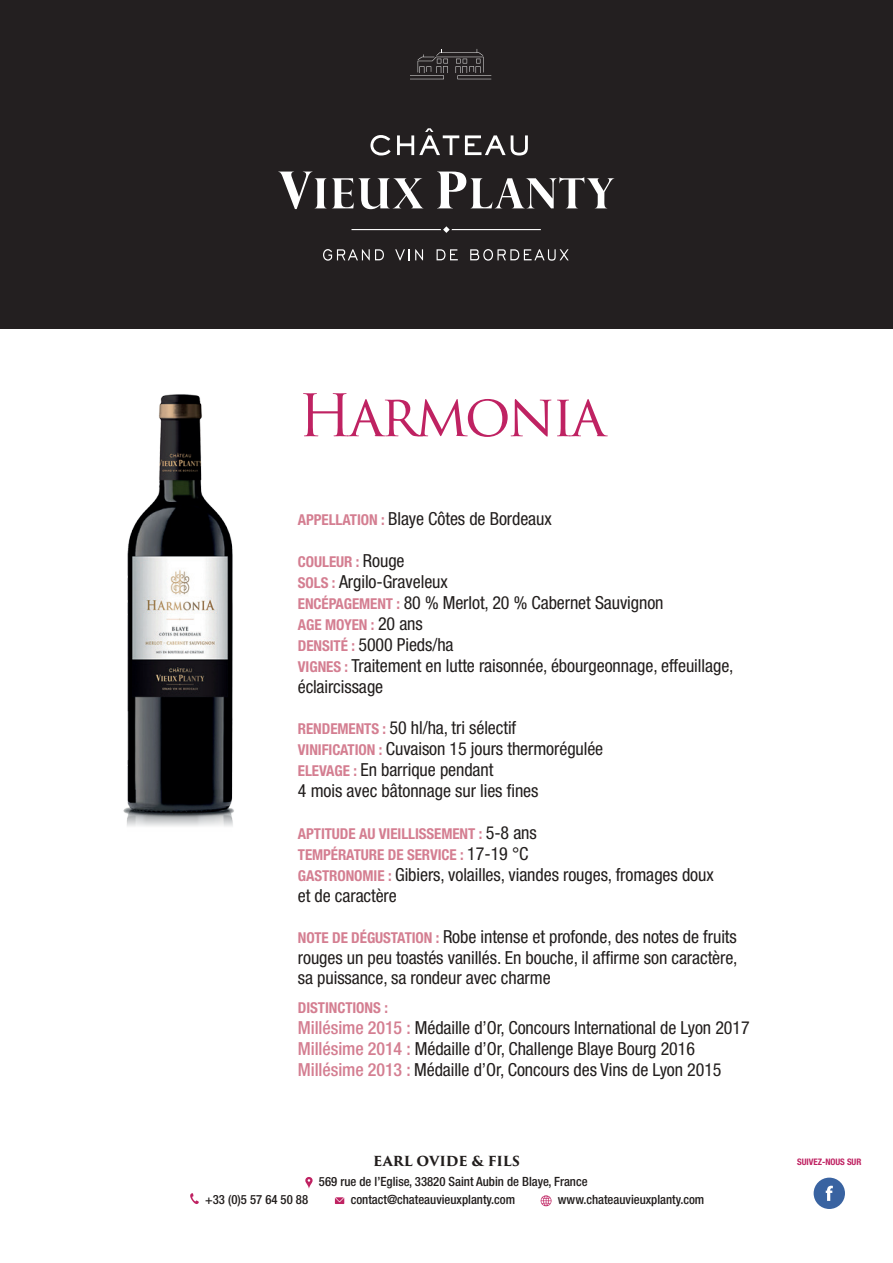
<style>
.page{position:relative;width:893px;height:1263px;background:#fff}
.page>*{position:absolute;margin:0;border:0;box-sizing:border-box;transform-origin:0 0}
.t1{font:57px "Trajan Pro 3";letter-spacing:-.06em;color:#bf2262}
.t2{font:condensed 18px/21px "Helvetica Neue LT Std";letter-spacing:-.005em;color:#221e1d}
.t3{font:700 condensed 15px/21px "Helvetica Neue LT Std";letter-spacing:-.005em;color:#d47e91}
.t4{font:700 13.5px "Trajan Pro 3";color:#221e1d}
.t5{font:500 condensed 12.75px "Helvetica Neue LT Std";color:#221e1d}
.t6{font:700 condensed 9px "Helvetica Neue LT Std";letter-spacing:-.005em;color:#bf2262}
.s1{font-weight:700;font-size:15px;color:#d47e91}
.s2{font-weight:400;font-size:18px;color:#221e1d}
.s3{font-weight:500;color:#d47e91}
</style>
<div class="page">
<div style="left:0;top:0;width:893px;height:328px;background:#231f20"></div>
<svg style="left:370px;top:135px;width:21px;height:20px"></svg>
<svg style="left:465px;top:135px;width:63px;height:20px"></svg>
<svg style="left:397px;top:128px;width:62px;height:27px"></svg>
<svg style="left:279px;top:172px;width:145px;height:37px"></svg>
<svg style="left:438px;top:172px;width:177px;height:36px"></svg>
<svg style="left:323px;top:249px;width:61px;height:12px"></svg>
<svg style="left:395px;top:249px;width:28px;height:11px"></svg>
<svg style="left:437px;top:249px;width:21px;height:11px"></svg>
<svg style="left:470px;top:249px;width:99px;height:12px"></svg>
<svg style="left:351px;top:226px;width:190px;height:7px"></svg>
<svg style="left:410px;top:49px;width:81px;height:30px"></svg>
<svg style="left:305px;top:1177px;width:8px;height:12px"></svg>
<svg style="left:190px;top:1193px;width:9px;height:11px"></svg>
<svg style="left:335px;top:1197px;width:9px;height:7px"></svg>
<svg style="left:541px;top:1195px;width:10px;height:11px"></svg>
<div style="left:814px;top:1177px;width:31px;height:32px;background:#3963a1;border-radius:50%"></div>
<svg style="left:826px;top:1186px;width:7px;height:15px"></svg>
<img style="left:123px;top:394px;width:111px;height:433px">
<h1 class="t1" style="left:298px;top:376px;width:309px">Harmonia</h1>
<p class="t2" style="left:298px;top:508px;width:255px"><span class="s1">APPELLATION :</span> Blaye Côtes de Bordeaux</p>
<p class="t3" style="left:298px;top:551px;width:108px">COULEUR : <span class="s2">Rouge</span></p>
<p class="t2" style="left:298px;top:571px;width:367px"><span class="s1">SOLS :</span> Argilo-Graveleux<br><span class="s1">ENCÉPAGEMENT :</span> 80 % Merlot, 20 % Cabernet Sauvignon</p>
<p class="t3" style="left:298px;top:614px;width:126px">AGE MOYEN : <span class="s2">20 ans</span></p>
<p class="t2" style="left:298px;top:634px;width:437px"><span class="s1">DENSITÉ :</span> 5000 Pieds/ha<br><span class="s1">VIGNES :</span> Traitement en lutte raisonnée, ébourgeonnage, effeuillage, éclaircissage</p>
<p class="t2" style="left:298px;top:717px;width:307px"><span class="s1">RENDEMENTS :</span> 50 hl/ha, tri sélectif<br><span class="s1">VINIFICATION :</span> Cuvaison 15 jours thermorégulée <span class="s1">ELEVAGE :</span> En barrique pendant<br>4 mois avec bâtonnage sur lies fines</p>
<p class="t3" style="left:298px;top:823px;width:240px">APTITUDE AU VIEILLISSEMENT : <span class="s2">5-8 ans<br></span>TEMPÉRATURE DE SERVICE : <span class="s2">17-19 °C</span></p>
<p class="t2" style="left:298px;top:864px;width:417px"><span class="s1">GASTRONOMIE :</span> Gibiers, volailles, viandes rouges, fromages doux et de caractère</p>
<p class="t2" style="left:298px;top:927px;width:441px;line-height:20.2px;text-align:justify"><span class="s1">NOTE DE DÉGUSTATION :</span> Robe intense et profonde, des notes de fruits rouges un peu toastés vanillés. En bouche, il affirme son caractère, sa puissance, sa rondeur avec charme</p>
<p class="t3" style="left:298px;top:997px;width:92px">DISTINCTIONS :</p>
<p class="t2" style="left:298px;top:1017px;width:453px"><span class="s3">Millésime 2015 :</span> Médaille d’Or, Concours International de Lyon 2017<br><span class="s3">Millésime 2014 :</span> Médaille d’Or, Challenge Blaye Bourg 2016<br><span class="s3">Millésime 2013 :</span> Médaille d’Or, Concours des Vins de Lyon 2015</p>
<p class="t4" style="left:373px;top:1151px;width:148px">EARL OVIDE &amp; FILS</p>
<p class="t5" style="left:319px;top:1174px;width:270px">569 rue de l’Eglise, 33820 Saint Aubin de Blaye, France</p>
<p class="t5" style="left:205px;top:1192px;width:104px">+33 (0)5 57 64 50 88</p>
<p class="t5" style="left:351px;top:1192px;width:166px">contact@chateauvieuxplanty.com</p>
<p class="t5" style="left:558px;top:1192px;width:148px">www.chateauvieuxplanty.com</p>
<p class="t6" style="left:797px;top:1156px;width:66px">SUIVEZ-NOUS SUR</p>
</div>
